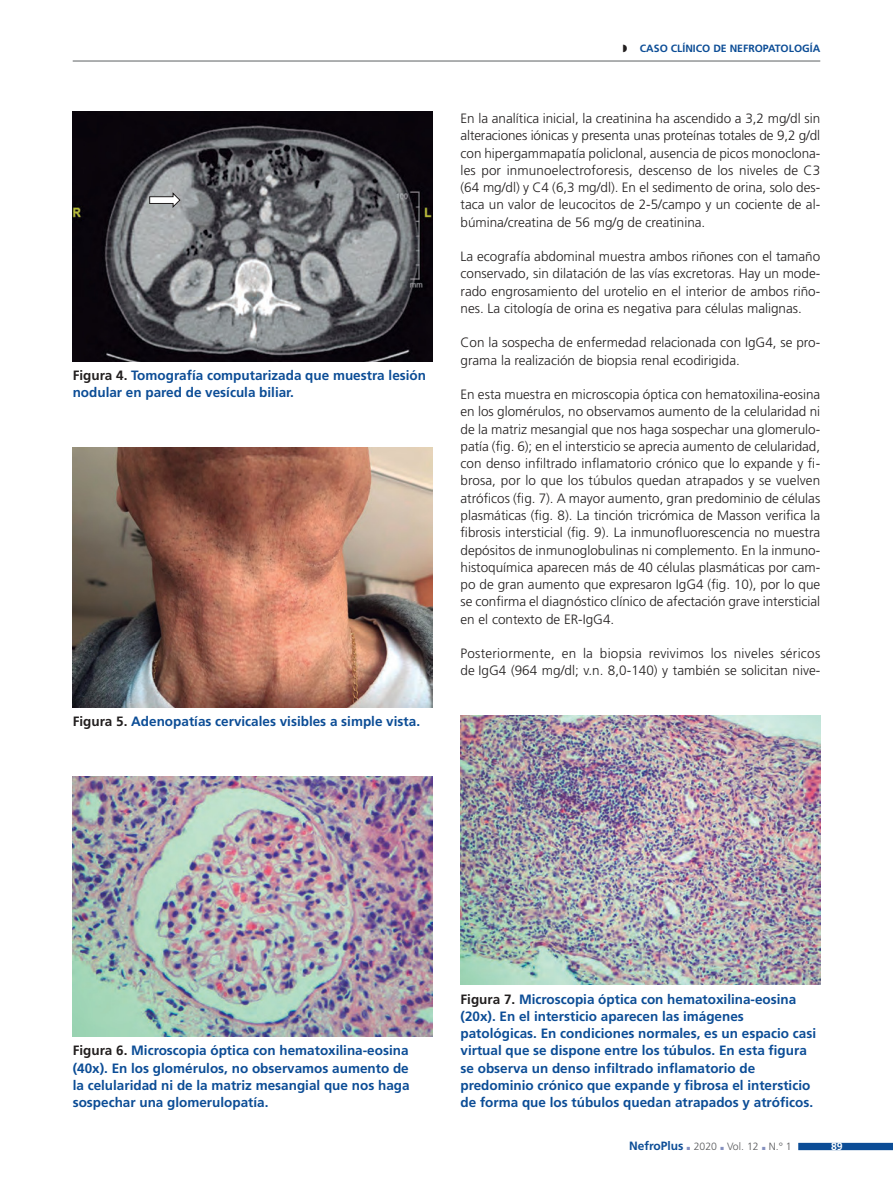
<style>
.page{position:relative;width:893px;height:1191px;background:#fff}
.page>*{position:absolute;margin:0;border:0;box-sizing:border-box;transform-origin:0 0}
.t1{font:300 13.5px/17.2px "Frutiger";color:#221f1f;text-align:justify}
.t2{font:700 13.5px/17.2px "Frutiger";color:#0c4d96}
.t3{font:300 13.5px/17.1px "Frutiger";letter-spacing:.02em;color:#221f1f}
.t4{font:700 12px "Frutiger";color:#0c4d96}
.t5{font:700 10.5px "Frutiger";color:#0c4d96}
.t6{font:300 10.5px "Frutiger";color:#57585a}
.t7{font:700 10.5px "Frutiger";color:#fff}
.s1{color:#221f1f}
.s2{color:#8590bf}
</style>
<div class="page">
<svg style="left:798px;top:1142px;width:95px;height:8px"></svg>
<hr style="left:73px;top:60px;width:747px;height:2px;background:#939597">
<img style="left:73px;top:112px;width:359px;height:249px">
<svg style="left:149px;top:192px;width:32px;height:17px"></svg>
<img style="left:73px;top:447px;width:359px;height:260px">
<img style="left:73px;top:776px;width:359px;height:260px">
<img style="left:460px;top:716px;width:360px;height:268px">
<p class="t2" style="left:73px;top:367px;width:355px"><span class="s1">Figura 4.</span> Tomografía computarizada que muestra lesión nodular en pared de vesícula biliar.</p>
<p class="t2" style="left:73px;top:713px;width:349px"><span class="s1">Figura 5.</span> Adenopatías cervicales visibles a simple vista.</p>
<p class="t5" style="left:623px;top:42px;width:199px"><span class="s1">◗◗</span> CASO CLÍNICO DE NEFROPATOLOGÍA</p>
<p class="t1" style="left:460px;top:111px;width:361px">En la analítica inicial, la creatinina ha ascendido a 3,2 mg/dl sin alteraciones iónicas y presenta unas proteínas totales de 9,2 g/dl con hipergammapatía policlonal, ausencia de picos monoclona&shy;les por inmunoelectroforesis, descenso de los niveles de C3 (64 mg/dl) y C4 (6,3 mg/dl). En el sedimento de orina, solo des&shy;taca un valor de leucocitos de 2-5/campo y un cociente de al&shy;búmina/creatina de 56 mg/g de creatinina.</p>
<p class="t1" style="left:460px;top:249px;width:361px">La ecografía abdominal muestra ambos riñones con el tamaño conservado, sin dilatación de las vías excretoras. Hay un mode&shy;rado engrosamiento del urotelio en el interior de ambos riño&shy;nes. La citología de orina es negativa para células malignas.</p>
<p class="t1" style="left:460px;top:335px;width:361px">Con la sospecha de enfermedad relacionada con IgG4, se pro&shy;grama la realización de biopsia renal ecodirigida.</p>
<p class="t1" style="left:460px;top:387px;width:361px">En esta muestra en microscopia óptica con hematoxilina-eosina en los glomérulos, no observamos aumento de la celularidad ni de la matriz mesangial que nos haga sospechar una glomerulo&shy;patía (fig. 6); en el intersticio se aprecia aumento de celularidad, con denso infiltrado inflamatorio crónico que lo expande y fi&shy;brosa, por lo que los túbulos quedan atrapados y se vuelven atróficos (fig. 7). A mayor aumento, gran predominio de células plasmáticas (fig. 8). La tinción tricrómica de Masson verifica la fibrosis intersticial (fig. 9). La inmunofluorescencia no muestra depósitos de inmunoglobulinas ni complemento. En la inmuno&shy;histoquímica aparecen más de 40 células plasmáticas por cam&shy;po de gran aumento que expresaron IgG4 (fig. 10), por lo que se confirma el diagnóstico clínico de afectación grave intersticial en el contexto de ER-IgG4.</p>
<p class="t3" style="left:460px;top:646px;width:361px">Posteriormente, en la biopsia revivimos los niveles séricos de IgG4 (964 mg/dl; v.n. 8,0-140) y también se solicitan nive-</p>
<p class="t2" style="left:73px;top:1042px;width:338px;text-align:justify"><span class="s1">Figura 6.</span> Microscopia óptica con hematoxilina-eosina (40x). En los glomérulos, no observamos aumento de la celularidad ni de la matriz mesangial que nos haga sospechar una glomerulopatía.</p>
<p class="t2" style="left:460px;top:990px;width:357px"><span class="s1">Figura 7.</span> Microscopia óptica con hematoxilina-eosina (20x). En el intersticio aparecen las imágenes patológicas. En condiciones normales, es un espacio casi virtual que se dispone entre los túbulos. En esta figura se observa un denso infiltrado inflamatorio de predominio crónico que expande y fibrosa el intersticio de forma que los túbulos quedan atrapados y atróficos.</p>
<p class="t4" style="left:629px;top:1139px;width:56px">NefroPlus</p>
<p class="t6" style="left:687px;top:1142px;width:106px"><span class="s2">■</span> 2020 <span class="s2">■</span> Vol. 12 <span class="s2">■</span> N.° 1</p>
<p class="t7" style="left:831px;top:1140px;width:13px">89</p>
</div>
